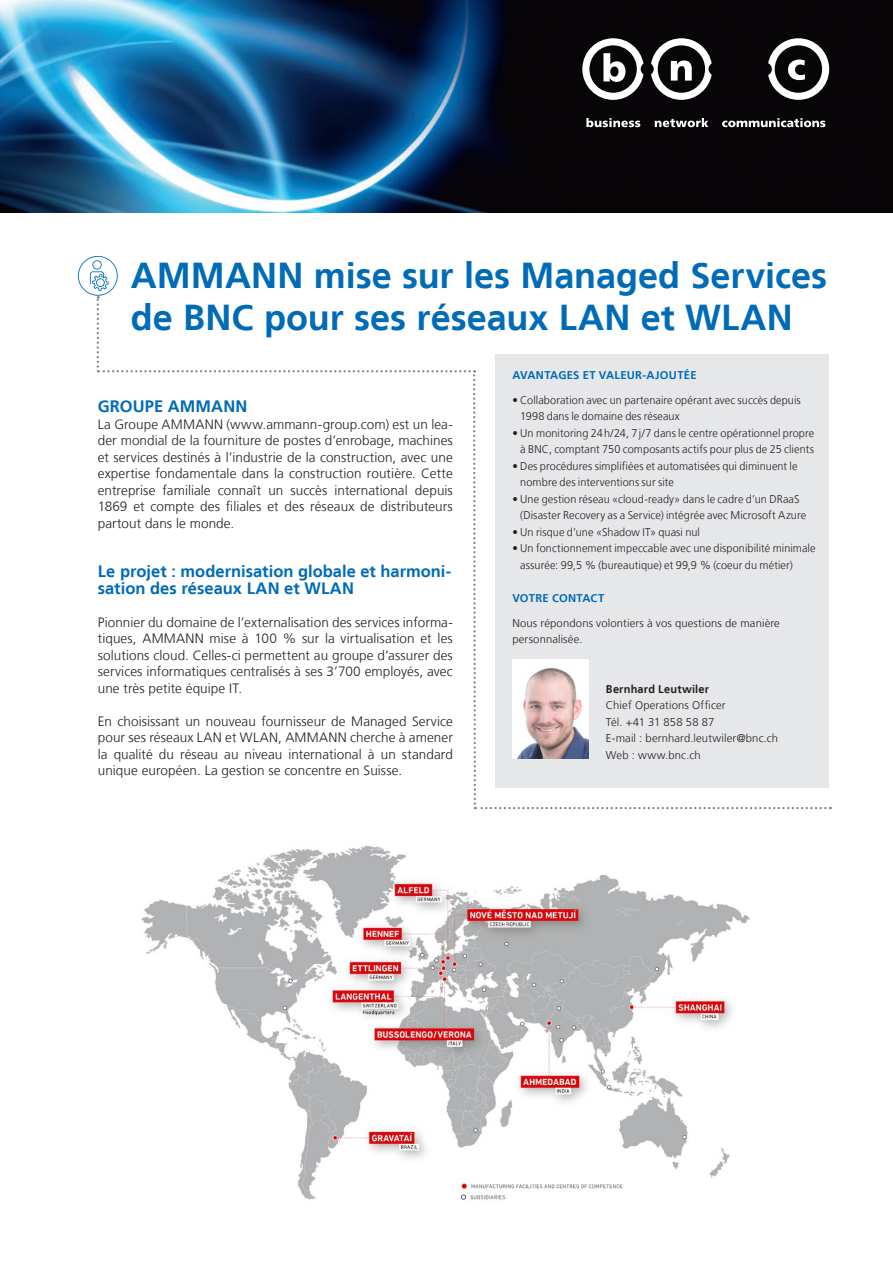
<style>
.page{position:relative;width:893px;height:1263px;background:#fff}
.page>*{position:absolute;margin:0;border:0;box-sizing:border-box;transform-origin:0 0}
.Head_32pt{font:700 36px/41.2px "Frutiger LT";color:#006bb6}
.Lauftext_9pt{font:700 16.5px/16.5px "Frutiger LT";color:#006bb6}
.Lauftext_9pt-2{font:300 13.5px/16.5px "Frutiger LT";letter-spacing:.005em;color:#231f20;text-align:justify}
.Lauftext_9pt-3{font:300 11.25px/16.5px "Frutiger LT";letter-spacing:.01em;color:#231f20}
.Lauftext_9pt-4{font:700 11.25px "Frutiger LT";letter-spacing:.025em;color:#006bb6}
.s1{font-weight:700}
</style>
<div class="page">
<img style="left:0;top:0;width:893px;height:213px">
<svg style="left:586px;top:118px;width:54px;height:9px"></svg>
<svg style="left:655px;top:118px;width:53px;height:9px"></svg>
<svg style="left:722px;top:118px;width:103px;height:9px"></svg>
<svg style="left:651px;top:38px;width:61px;height:62px"></svg>
<svg style="left:582px;top:38px;width:61px;height:62px"></svg>
<svg style="left:768px;top:38px;width:61px;height:62px"></svg>
<svg style="left:78px;top:256px;width:753px;height:553px"></svg>
<img style="left:141px;top:846px;width:609px;height:354px">
<img style="left:512px;top:659px;width:77px;height:99px">
<p class="Head_32pt" style="left:131px;top:255px;width:698px">AMMANN mise sur les Managed Services de BNC pour ses réseaux LAN et WLAN</p>
<p class="Lauftext_9pt" style="left:98px;top:398px;width:151px">GROUPE AMMANN</p>
<p class="Lauftext_9pt-2" style="left:98px;top:416px;width:357px">La Groupe AMMANN (www.ammann-group.com) est un lea&shy;der mondial de la fourniture de postes d’enrobage, machines et services destinés à l’industrie de la construction, avec une expertise fondamentale dans la construction routière. Cette entreprise familiale connaît un succès international depuis 1869 et compte des filiales et des réseaux de distributeurs partout dans le monde.</p>
<p class="Lauftext_9pt" style="left:98px;top:563px;width:355px">Le projet : modernisation globale et harmoni&shy;sation des réseaux LAN et WLAN</p>
<p class="Lauftext_9pt-2" style="left:98px;top:614px;width:357px">Pionnier du domaine de l’externalisation des services informa&shy;tiques, AMMANN mise à 100 % sur la virtualisation et les solutions cloud. Celles-ci permettent au groupe d’assurer des services informatiques centralisés à ses 3’700 employés, avec une très petite équipe IT.</p>
<p class="Lauftext_9pt-2" style="left:98px;top:713px;width:357px">En choisissant un nouveau fournisseur de Managed Service pour ses réseaux LAN et WLAN, AMMANN cherche à amener la qualité du réseau au niveau international à un standard unique européen. La gestion se concentre en Suisse.</p>
<p class="Lauftext_9pt-4" style="left:512px;top:368px;width:186px">AVANTAGES ET VALEUR-AJOUTÉE</p>
<p class="Lauftext_9pt-3" style="left:520px;top:392px;width:282px;text-indent:-8px">• Collaboration avec un partenaire opérant avec succès depuis<br>1998 dans le domaine des réseaux</p>
<p class="Lauftext_9pt-3" style="left:512px;top:425px;width:303px;text-align:right">• Un monitoring 24h/24, 7j/7 dans le centre opérationnel propre à BNC, comptant 750 composants actifs pour plus de 25 clients</p>
<p class="Lauftext_9pt-3" style="left:520px;top:458px;width:279px;text-indent:-8px">• Des procédures simplifiées et automatisées qui diminuent le nombre des interventions sur site</p>
<p class="Lauftext_9pt-3" style="left:520px;top:491px;width:287px;text-indent:-8px">• Une gestion réseau «cloud-ready» dans le cadre d’un DRaaS (Disaster Recovery as a Service) intégrée avec Microsoft Azure</p>
<p class="Lauftext_9pt-3" style="left:512px;top:524px;width:189px">• Un risque d’une «Shadow IT» quasi nul</p>
<p class="Lauftext_9pt-3" style="left:520px;top:540px;width:297px;text-indent:-8px">• Un fonctionnement impeccable avec une disponibilité minimale assurée: 99,5 % (bureautique) et 99,9 % (coeur du métier)</p>
<p class="Lauftext_9pt-4" style="left:512px;top:591px;width:93px">VOTRE CONTACT</p>
<p class="Lauftext_9pt-3" style="left:512px;top:615px;width:269px">Nous répondons volontiers à vos questions de manière personnalisée.</p>
<p class="Lauftext_9pt-3" style="left:606px;top:681px;width:174px"><span class="s1">Bernhard Leutwiler<br></span>Chief Operations Officer<br>Tél. +41 31 858 58 87<br>E-mail : bernhard.leutwiler@bnc.ch<br>Web : www.bnc.ch</p>
</div>
